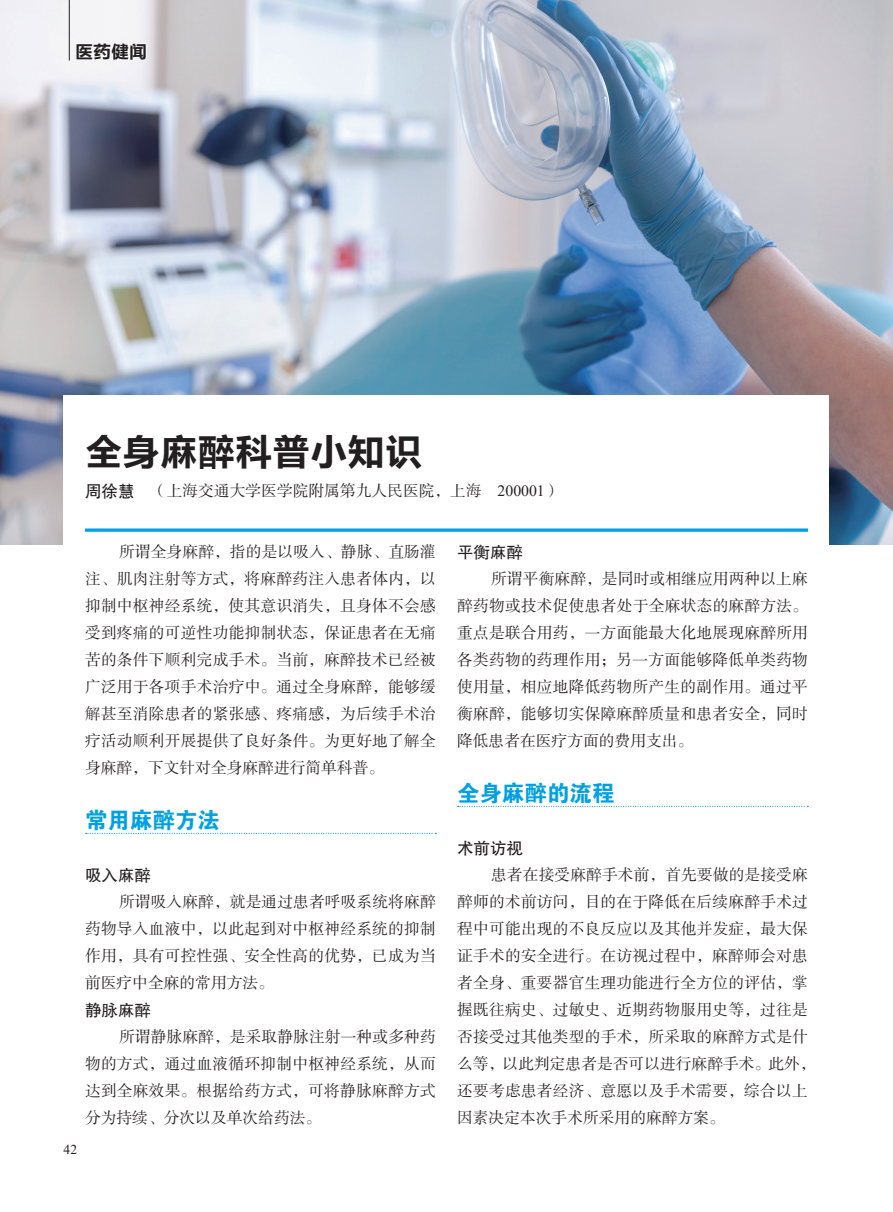
<style>
.page{position:relative;width:893px;height:1212px;background:#fff}
.page>*{position:absolute;margin:0;border:0;box-sizing:border-box;transform-origin:0 0}
.t1{font:37.5px "FZLTCHK GBK1 0";color:#231f20}
.t2{font:22.5px "FZDHTK GBK1 0";color:#00a1e3}
.t3{font:18px "FZLTCHK GBK1 0";color:#231f20}
.t4{font:16.5px "FZHTK GBK1 0";color:#231f20}
.t5{font:15.75px/27px "FZSSK GBK1 0";letter-spacing:.015em;color:#231f20;text-align:justify}
.t6{font:13.5px "Times New Roman";color:#231f20}
.s1{font-family:"FZHTK GBK1 0";font-size:16.5px}
.s2{font-family:"Times New Roman"}
</style>
<div class="page">
<img style="left:0;top:0;width:893px;height:544px">
<div style="left:64px;top:395px;width:765px;height:167px;background:#fff"></div>
<svg style="left:71px;top:41px;width:76px;height:74px"></svg>
<hr style="left:69px;top:0;width:1px;height:61px;background:#231f20">
<svg style="left:85px;top:528px;width:723px;height:4px;background:#2cb1e7"></svg>
<svg style="left:86px;top:833px;width:350px;height:1px"></svg>
<svg style="left:458px;top:806px;width:350px;height:1px"></svg>
<p class="t3" style="left:75px;top:42px;width:73px">医药健闻</p>
<h1 class="t1" style="left:85px;top:432px;width:339px">全身麻醉科普小知识</h1>
<p class="t5" style="left:85px;top:478px;width:477px"><span class="s1">周徐慧</span> （上海交通大学医学院附属第九人民医院，上海 <span class="s2">200001</span>）</p>
<p class="t6" style="left:64px;top:1140px;width:15px">42</p>
<p class="t5" style="left:85px;top:539px;width:352px;text-indent:34px">所谓全身麻醉，指的是以吸入、静脉、直肠灌注、肌肉注射等方式，将麻醉药注入患者体内，以抑制中枢神经系统，使其意识消失，且身体不会感受到疼痛的可逆性功能抑制状态，保证患者在无痛苦的条件下顺利完成手术。当前，麻醉技术已经被广泛用于各项手术治疗中。通过全身麻醉，能够缓解甚至消除患者的紧张感、疼痛感，为后续手术治疗活动顺利开展提供了良好条件。为更好地了解全身麻醉，下文针对全身麻醉进行简单科普。</p>
<h2 class="t2" style="left:85px;top:807px;width:136px">常用麻醉方法</h2>
<p class="t4" style="left:85px;top:866px;width:67px">吸入麻醉</p>
<p class="t5" style="left:85px;top:889px;width:352px;text-indent:34px">所谓吸入麻醉，就是通过患者呼吸系统将麻醉药物导入血液中，以此起到对中枢神经系统的抑制作用，具有可控性强、安全性高的优势，已成为当前医疗中全麻的常用方法。</p>
<p class="t4" style="left:85px;top:1001px;width:67px">静脉麻醉</p>
<p class="t5" style="left:85px;top:1024px;width:352px;text-indent:34px">所谓静脉麻醉，是采取静脉注射一种或多种药物的方式，通过血液循环抑制中枢神经系统，从而达到全麻效果。根据给药方式，可将静脉麻醉方式分为持续、分次以及单次给药法。</p>
<p class="t4" style="left:457px;top:543px;width:67px">平衡麻醉</p>
<p class="t5" style="left:457px;top:566px;width:352px;text-indent:34px">所谓平衡麻醉，是同时或相继应用两种以上麻醉药物或技术促使患者处于全麻状态的麻醉方法。重点是联合用药，一方面能最大化地展现麻醉所用各类药物的药理作用；另一方面能够降低单类药物使用量，相应地降低药物所产生的副作用。通过平衡麻醉，能够切实保障麻醉质量和患者安全，同时降低患者在医疗方面的费用支出。</p>
<h2 class="t2" style="left:457px;top:780px;width:159px">全身麻醉的流程</h2>
<p class="t4" style="left:457px;top:839px;width:67px">术前访视</p>
<p class="t5" style="left:457px;top:862px;width:360px;text-align:left;text-indent:34px">患者在接受麻醉手术前，首先要做的是接受麻醉师的术前访问，目的在于降低在后续麻醉手术过程中可能出现的不良反应以及其他并发症，最大保证手术的安全进行。在访视过程中，麻醉师会对患者全身、重要器官生理功能进行全方位的评估，掌握既往病史、过敏史、近期药物服用史等，过往是否接受过其他类型的手术，所采取的麻醉方式是什么等，以此判定患者是否可以进行麻醉手术。此外，还要考虑患者经济、意愿以及手术需要，综合以上因素决定本次手术所采用的麻醉方案。</p>
</div>
